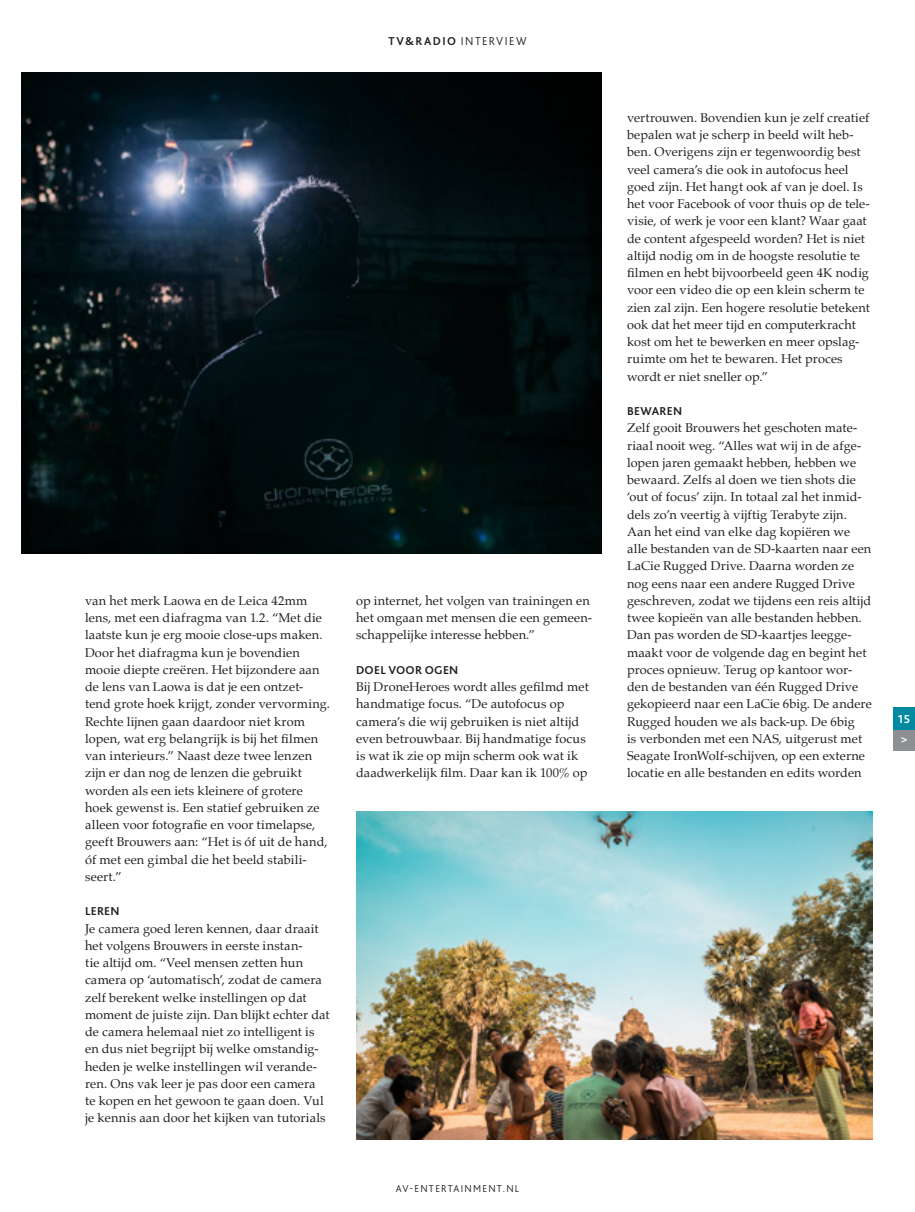
<style>
.page{position:relative;width:915px;height:1212px;background:#fff}
.page>*{position:absolute;margin:0;border:0;box-sizing:border-box;transform-origin:0 0}
.platte_tekst{font:12.75px/17.2px "Palatino";letter-spacing:.005em;color:#231f20}
.kop_alinea{font:700 12px "Bliss 2";letter-spacing:.02em;color:#231f20}
.kop_alinea-2{font:300 12px "Bliss 2";letter-spacing:.12em;color:#231f20}
.kop_alinea-3{font:700 12px "Bliss 2";color:#fff}
.kop_alinea-4{font:300 10.5px "Bliss 2";letter-spacing:.125em;color:#231f20}
.s1{font-weight:700}
</style>
<div class="page">
<div style="left:893px;top:728px;width:21px;height:22px;background:#8d8f92"></div>
<div style="left:893px;top:707px;width:21px;height:22px;background:#0189a1"></div>
<img style="left:21px;top:72px;width:580px;height:481px">
<img style="left:356px;top:812px;width:516px;height:327px">
<p class="kop_alinea-2" style="left:388px;top:33px;width:139px"><span class="s1">TV&amp;RADIO</span> INTERVIEW</p>
<p class="platte_tekst" style="left:85px;top:592px;width:246px">van het merk Laowa en de Leica 42mm lens, met een diafragma van 1.2. “Met die laatste kun je erg mooie close-ups maken.<br>Door het diafragma kun je bovendien mooie diepte creëren. Het bijzondere aan de lens van Laowa is dat je een ontzet&shy;tend grote hoek krijgt, zonder vervorming.<br>Rechte lijnen gaan daardoor niet krom lopen, wat erg belangrijk is bij het filmen van interieurs.” Naast deze twee lenzen zijn er dan nog de lenzen die gebruikt worden als een iets kleinere of grotere hoek gewenst is. Een statief gebruiken ze alleen voor fotografie en voor timelapse, geeft Brouwers aan: “Het is óf uit de hand, óf met een gimbal die het beeld stabili&shy;seert.”</p>
<p class="kop_alinea" style="left:85px;top:904px;width:36px">LEREN</p>
<p class="platte_tekst" style="left:85px;top:919px;width:246px">Je camera goed leren kennen, daar draait het volgens Brouwers in eerste instan-<br>tie altijd om. “Veel mensen zetten hun camera op ‘automatisch’, zodat de camera zelf berekent welke instellingen op dat moment de juiste zijn. Dan blijkt echter dat de camera helemaal niet zo intelligent is en dus niet begrijpt bij welke omstandig&shy;heden je welke instellingen wil verande&shy;ren. Ons vak leer je pas door een camera<br>te kopen en het gewoon te gaan doen. Vul je kennis aan door het kijken van tutorials</p>
<p class="platte_tekst" style="left:356px;top:592px;width:237px">op internet, het volgen van trainingen en het omgaan met mensen die een gemeen&shy;schappelijke interesse hebben.”</p>
<p class="kop_alinea" style="left:356px;top:662px;width:104px">DOEL VOOR OGEN</p>
<p class="platte_tekst" style="left:356px;top:678px;width:234px">Bij DroneHeroes wordt alles gefilmd met handmatige focus. “De autofocus op camera’s die wij gebruiken is niet altijd even betrouwbaar. Bij handmatige focus is wat ik zie op mijn scherm ook wat ik daadwerkelijk film. Daar kan ik 100% op</p>
<p class="kop_alinea-4" style="left:395px;top:1182px;width:125px">AV-ENTERTAINMENT.NL</p>
<p class="platte_tekst" style="left:626px;top:109px;width:244px">vertrouwen. Bovendien kun je zelf creatief bepalen wat je scherp in beeld wilt heb&shy;ben. Overigens zijn er tegenwoordig best veel camera’s die ook in autofocus heel goed zijn. Het hangt ook af van je doel. Is het voor Facebook of voor thuis op de tele&shy;visie, of werk je voor een klant? Waar gaat de content afgespeeld worden? Het is niet altijd nodig om in de hoogste resolutie te filmen en hebt bijvoorbeeld geen 4K nodig voor een video die op een klein scherm te zien zal zijn. Een hogere resolutie betekent ook dat het meer tijd en computerkracht kost om het te bewerken en meer opslag&shy;ruimte om het te bewaren. Het proces wordt er niet sneller op.”</p>
<p class="kop_alinea" style="left:626px;top:404px;width:57px">BEWAREN</p>
<p class="platte_tekst" style="left:626px;top:419px;width:246px">Zelf gooit Brouwers het geschoten mate&shy;riaal nooit weg. “Alles wat wij in de afge&shy;lopen jaren gemaakt hebben, hebben we bewaard. Zelfs al doen we tien shots die ‘out of focus’ zijn. In totaal zal het inmid&shy;dels zo’n veertig à vijftig Terabyte zijn.<br>Aan het eind van elke dag kopiëren we alle bestanden van de SD-kaarten naar een LaCie Rugged Drive. Daarna worden ze nog eens naar een andere Rugged Drive geschreven, zodat we tijdens een reis altijd twee kopieën van alle bestanden hebben.<br>Dan pas worden de SD-kaartjes leegge&shy;maakt voor de volgende dag en begint het proces opnieuw. Terug op kantoor wor&shy;den de bestanden van één Rugged Drive gekopieerd naar een LaCie 6big. De andere Rugged houden we als back-up. De 6big<br>is verbonden met een NAS, uitgerust met Seagate IronWolf-schijven, op een externe locatie en alle bestanden en edits worden</p>
<p class="kop_alinea-3" style="left:897px;top:711px;width:14px">15</p>
<p class="kop_alinea-3" style="left:900px;top:732px;width:8px">&gt;</p>
</div>
